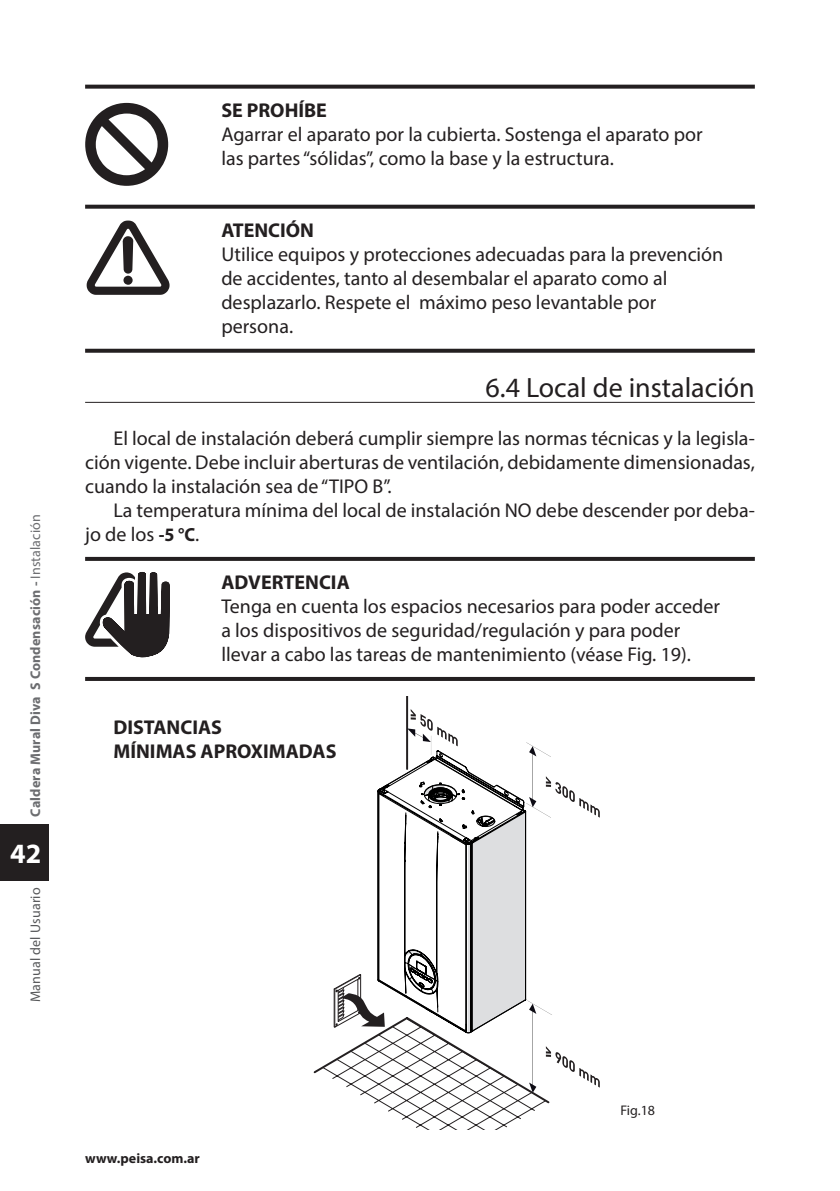
<style>
.page{position:relative;width:840px;height:1191px;background:#fff}
.page>*{position:absolute;margin:0;border:0;box-sizing:border-box;transform-origin:0 0}
.Testo_bold{font:80px "Sime Simboli";color:#231f20}
.Seccion{font:28px "Myriad Pro";color:#231f20}
.t1{font:700 28px "Myriad Pro";color:#fff}
.Importante_Txt{font:20px/24px "Myriad Pro";color:#231f20}
.Txt{font:20px/24px "Myriad Pro";color:#231f20;text-align:justify}
.Importante_Tit{font:700 20px "Myriad Pro";color:#231f20}
.Txt-2{font:700 20px "Myriad Pro";color:#231f20}
.t2{font:700 14px "Myriad Pro";letter-spacing:.01em;color:#6c6d70}
.t3{font:14px "Myriad Pro";letter-spacing:.01em;color:#57585a}
.t4{font:700 14px "Myriad Pro";color:#231f20}
.Epigrafe{font:14px "Myriad Pro";color:#231f20}
.s1{font-weight:400}
.s2{font-weight:700;font-size:19px}
</style>
<div class="page">
<div style="left:0;top:824px;width:48px;height:56px;background:#231f20"></div>
<svg style="left:85px;top:85px;width:669px;height:4px;background:#363334"></svg>
<svg style="left:85px;top:205px;width:669px;height:4px;background:#343031"></svg>
<svg style="left:85px;top:349px;width:669px;height:4px;background:#312d2e"></svg>
<hr style="left:85px;top:402px;width:669px;height:1px;background:#231f20">
<svg style="left:85px;top:557px;width:669px;height:4px;background:#282425"></svg>
<hr style="left:85px;top:677px;width:669px;height:4px;background:#231f20">
<svg style="left:322px;top:709px;width:277px;height:420px"></svg>
<p class="t2" style="left:26px;top:816px;width:304px;rotate:-90deg">Caldera Mural Diva S Condensación - <span class="s1">Instalación</span></p>
<h2 class="t1" style="left:10px;top:835px;width:33px">42</h2>
<p class="t3" style="left:27px;top:1002px;width:116px;rotate:-90deg">Manual del Usuario</p>
<p class="Testo_bold" style="left:85px;top:100px;width:84px">d</p>
<p class="Importante_Tit" style="left:221px;top:97px;width:107px">SE PROHÍBE</p>
<p class="Importante_Txt" style="left:221px;top:122px;width:482px">Agarrar el aparato por la cubierta. Sostenga el aparato por las partes “sólidas”, como la base y la estructura.</p>
<p class="Testo_bold" style="left:87px;top:220px;width:84px">a</p>
<p class="Importante_Tit" style="left:221px;top:217px;width:94px">ATENCIÓN</p>
<p class="Importante_Txt" style="left:221px;top:242px;width:503px">Utilice equipos y protecciones adecuadas para la prevención de accidentes, tanto al desembalar el aparato como al desplazarlo. Respete el máximo peso levantable por persona.</p>
<p class="Seccion" style="left:485px;top:370px;width:271px">6.4 Local de instalación</p>
<p class="Txt" style="left:85px;top:426px;width:670px;text-indent:28px">El local de instalación deberá cumplir siempre las normas técnicas y la legisla&shy;ción vigente. Debe incluir aberturas de ventilación, debidamente dimensionadas, cuando la instalación sea de “TIPO B”.</p>
<p class="Txt" style="left:85px;top:498px;width:670px;text-indent:28px">La temperatura mínima del local de instalación NO debe descender por deba&shy;jo de los <span class="s2">-5 °C</span>.</p>
<p class="Importante_Tit" style="left:221px;top:569px;width:130px">ADVERTENCIA</p>
<p class="Importante_Txt" style="left:221px;top:594px;width:500px">Tenga en cuenta los espacios necesarios para poder acceder a los dispositivos de seguridad/regulación y para poder llevar a cabo las tareas de mantenimiento (véase Fig. 19).</p>
<p class="Testo_bold" style="left:85px;top:572px;width:86px">m</p>
<p class="Txt-2" style="left:113px;top:714px;width:110px">DISTANCIAS</p>
<p class="Txt-2" style="left:113px;top:738px;width:224px">MÍNIMAS APROXIMADAS</p>
<p class="t4" style="left:85px;top:1148px;width:116px">www.peisa.com.ar</p>
<p class="Epigrafe" style="left:620px;top:1101px;width:36px">Fig.18</p>
</div>
